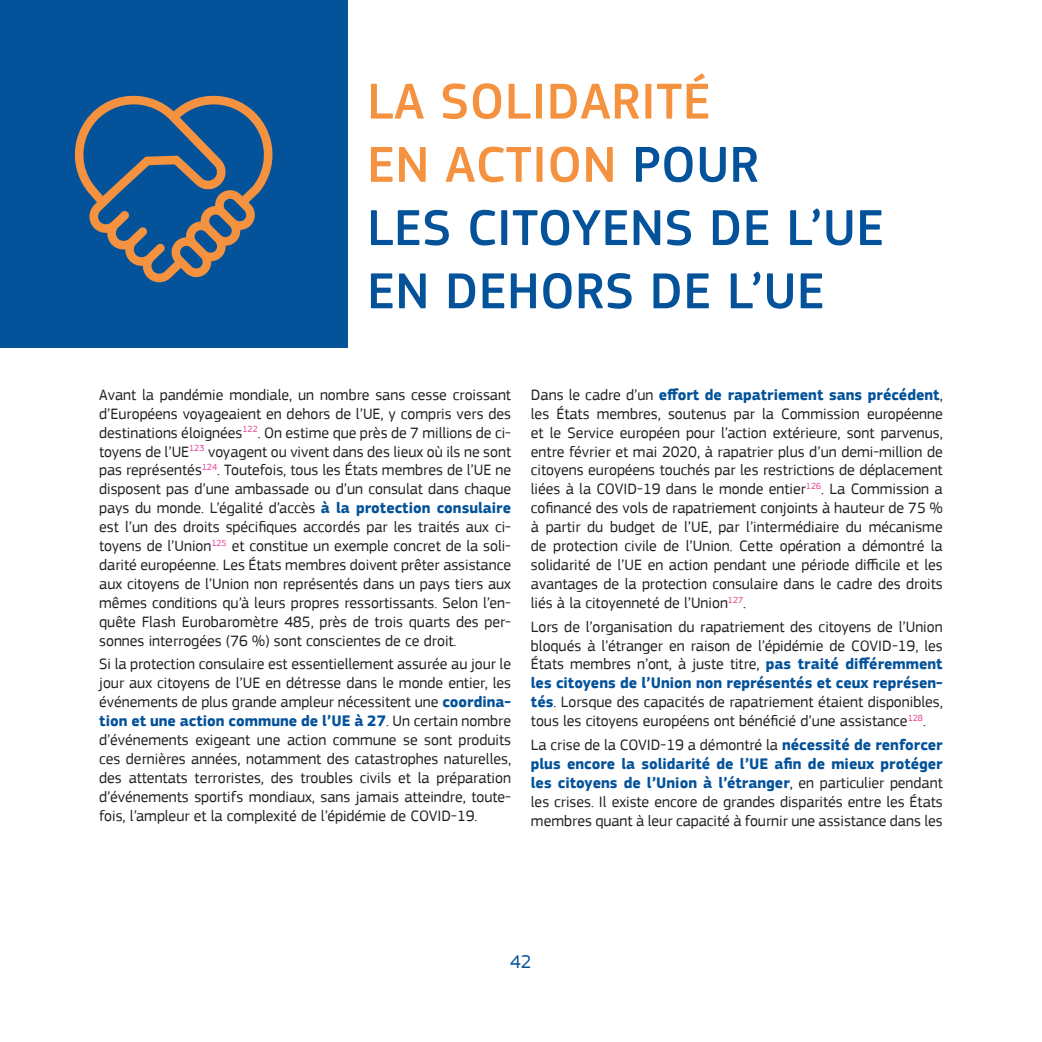
<style>
.page{position:relative;width:1042px;height:1042px;background:#fff}
.page>*{position:absolute;margin:0;border:0;box-sizing:border-box;transform-origin:0 0}
.t1{font:500 52.5px/63.2px "PF Square Sans Pro";letter-spacing:.01em;color:#04529a}
.t2{font:19.25px "PF Square Sans Pro";color:#04529a}
.p_-_paragraph{font:15.75px/18.9px "PF Square Sans Pro";color:#231f20;text-align:justify}
.s1{color:#f4923f}
.s2{font-weight:700;color:#04529a}
</style>
<div class="page">
<div style="left:0;top:0;width:347px;height:347px;background:#04529a"></div>
<svg style="left:74px;top:95px;width:199px;height:187px"></svg>
<h2 class="t1" style="left:367px;top:71px;width:518px"><span class="s1">LA SOLIDARITÉ<br>EN ACTION</span> POUR<br>LES CITOYENS DE L’UE<br>EN DEHORS DE L’UE</h2>
<p class="p_-_paragraph" style="left:99px;top:385px;width:413px">Avant la pandémie mondiale, un nombre sans cesse croissant d’Européens voyageaient en dehors de l’UE, y compris vers des destinations éloignées<sup>122</sup>. On estime que près de 7 millions de ci&shy;toyens de l’UE<sup>123</sup> voyagent ou vivent dans des lieux où ils ne sont pas représentés<sup>124</sup>. Toutefois, tous les États membres de l’UE ne disposent pas d’une ambassade ou d’un consulat dans chaque pays du monde. L’égalité d’accès <span class="s2">à la protection consulaire </span>est l’un des droits spécifiques accordés par les traités aux ci&shy;toyens de l’Union<sup>125</sup> et constitue un exemple concret de la soli&shy;darité européenne. Les États membres doivent prêter assistance aux citoyens de l’Union non représentés dans un pays tiers aux mêmes conditions qu’à leurs propres ressortissants. Selon l’en&shy;quête Flash Eurobaromètre 485, près de trois quarts des per&shy;sonnes interrogées (76 %) sont conscientes de ce droit.</p>
<p class="p_-_paragraph" style="left:99px;top:655px;width:413px">Si la protection consulaire est essentiellement assurée au jour le jour aux citoyens de l’UE en détresse dans le monde entier, les événements de plus grande ampleur nécessitent une <span class="s2">coordina&shy;tion et une action commune de l’UE à 27</span>. Un certain nombre d’événements exigeant une action commune se sont produits ces dernières années, notamment des catastrophes naturelles, des attentats terroristes, des troubles civils et la préparation d’événements sportifs mondiaux, sans jamais atteindre, toute&shy;fois, l’ampleur et la complexité de l’épidémie de COVID-19.</p>
<p class="p_-_paragraph" style="left:531px;top:385px;width:413px">Dans le cadre d’un <span class="s2">effort de rapatriement sans précédent</span>, les États membres, soutenus par la Commission européenne et le Service européen pour l’action extérieure, sont parvenus, entre février et mai 2020, à rapatrier plus d’un demi-million de citoyens européens touchés par les restrictions de déplacement liées à la COVID-19 dans le monde entier<sup>126</sup>. La Commission a cofinancé des vols de rapatriement conjoints à hauteur de 75 % à partir du budget de l’UE, par l’intermédiaire du mécanisme de protection civile de l’Union. Cette opération a démontré la solidarité de l’UE en action pendant une période difficile et les avantages de la protection consulaire dans le cadre des droits liés à la citoyenneté de l’Union<sup>127</sup>.</p>
<p class="p_-_paragraph" style="left:531px;top:617px;width:413px">Lors de l’organisation du rapatriement des citoyens de l’Union bloqués à l’étranger en raison de l’épidémie de COVID-19, les États membres n’ont, à juste titre, <span class="s2">pas traité différemment les citoyens de l’Union non représentés et ceux représen&shy;tés</span>. Lorsque des capacités de rapatriement étaient disponibles, tous les citoyens européens ont bénéficié d’une assistance<sup>128</sup>.</p>
<p class="p_-_paragraph" style="left:531px;top:735px;width:413px">La crise de la COVID-19 a démontré la <span class="s2">nécessité de renforcer plus encore la solidarité de l’UE afin de mieux protéger les citoyens de l’Union à l’étranger</span>, en particulier pendant les crises. Il existe encore de grandes disparités entre les États membres quant à leur capacité à fournir une assistance dans les</p>
<p class="t2" style="left:510px;top:950px;width:23px">42</p>
</div>
